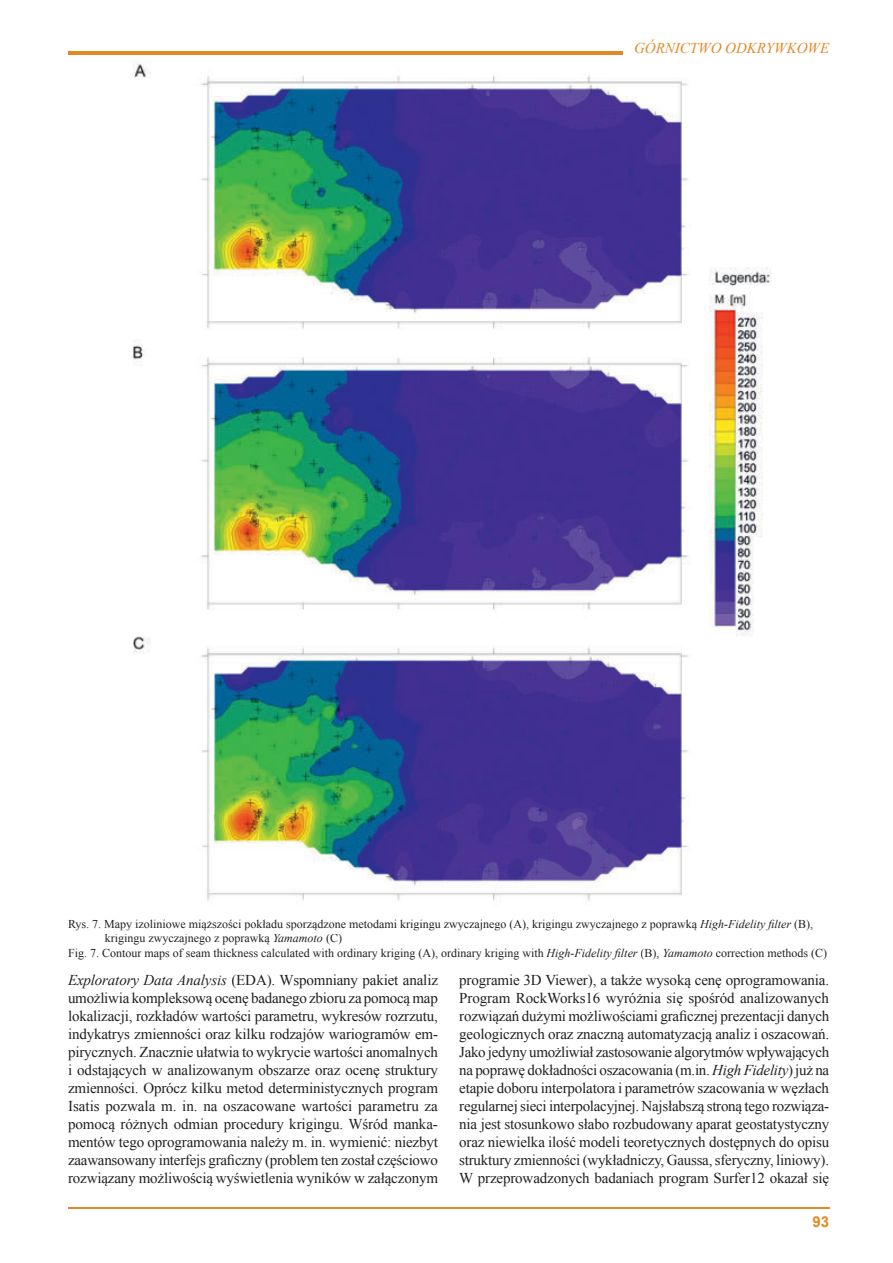
<style>
.page{position:relative;width:893px;height:1263px;background:#fff}
.page>*{position:absolute;margin:0;border:0;box-sizing:border-box;transform-origin:0 0}
.t1{font:15px/18px "Times New Roman";letter-spacing:-.01em;color:#231f20;text-align:justify}
.t2{font:italic 15px "Times New Roman";color:#e38824}
.t3{font:700 15px "Arial";color:#e38824}
.t4{font:12px "Times New Roman";color:#231f20}
.s1{font-style:italic}
</style>
<div class="page">
<hr style="left:68px;top:1208px;width:761px;height:1px;background:#e38824">
<hr style="left:68px;top:51px;width:555px;height:3px;background:#e38824">
<img style="left:133px;top:61px;width:639px;height:840px">
<img style="left:124px;top:919px;width:573px;height:1px">
<p class="t2" style="left:634px;top:37px;width:197px">GÓRNICTWO ODKRYWKOWE</p>
<p class="t4" style="left:68px;top:916px;width:746px">Rys. 7. Mapy izoliniowe miąższości pokładu sporządzone metodami krigingu zwyczajnego (A), krigingu zwyczajnego z poprawką <span class="s1">High-Fidelity filter</span> (B),</p>
<p class="t4" style="left:105px;top:930px;width:239px">krigingu zwyczajnego z poprawką <span class="s1">Yamamoto</span> (C)</p>
<p class="t4" style="left:68px;top:945px;width:761px">Fig. 7. Contour maps of seam thickness calculated with ordinary kriging (A), ordinary kriging with <span class="s1">High-Fidelity filter</span> (B), <span class="s1">Yamamoto</span> correction methods (C)</p>
<p class="t1" style="left:68px;top:971px;width:371px"><span class="s1">Exploratory Data Analysis</span> (EDA). Wspomniany pakiet analiz umożliwia kompleksową ocenę badanego zbioru za pomocą map lokalizacji, rozkładów wartości parametru, wykresów rozrzutu, indykatrys zmienności oraz kilku rodzajów wariogramów em&shy;pirycznych. Znacznie ułatwia to wykrycie wartości anomalnych i odstających w analizowanym obszarze oraz ocenę struktury zmienności. Oprócz kilku metod deterministycznych program Isatis pozwala m. in. na oszacowane wartości parametru za pomocą różnych odmian procedury krigingu. Wśród manka&shy;mentów tego oprogramowania należy m. in. wymienić: niezbyt zaawansowany interfejs graficzny (problem ten został częściowo rozwiązany możliwością wyświetlenia wyników w załączonym</p>
<p class="t1" style="left:459px;top:971px;width:372px">programie 3D Viewer), a także wysoką cenę oprogramowania.<br>Program RockWorks16 wyróżnia się spośród analizowanych rozwiązań dużymi możliwościami graficznej prezentacji danych geologicznych oraz znaczną automatyzacją analiz i oszacowań.<br>Jako jedyny umożliwiał zastosowanie algorytmów wpływających na poprawę dokładności oszacowania (m.in. <span class="s1">High Fidelity</span>) już na etapie doboru interpolatora i parametrów szacowania w węzłach regularnej sieci interpolacyjnej. Najsłabszą stroną tego rozwiąza&shy;nia jest stosunkowo słabo rozbudowany aparat geostatystyczny oraz niewielka ilość modeli teoretycznych dostępnych do opisu struktury zmienności (wykładniczy, Gaussa, sferyczny, liniowy).<br>W przeprowadzonych badaniach program Surfer12 okazał się</p>
<p class="t3" style="left:812px;top:1212px;width:18px">93</p>
</div>
